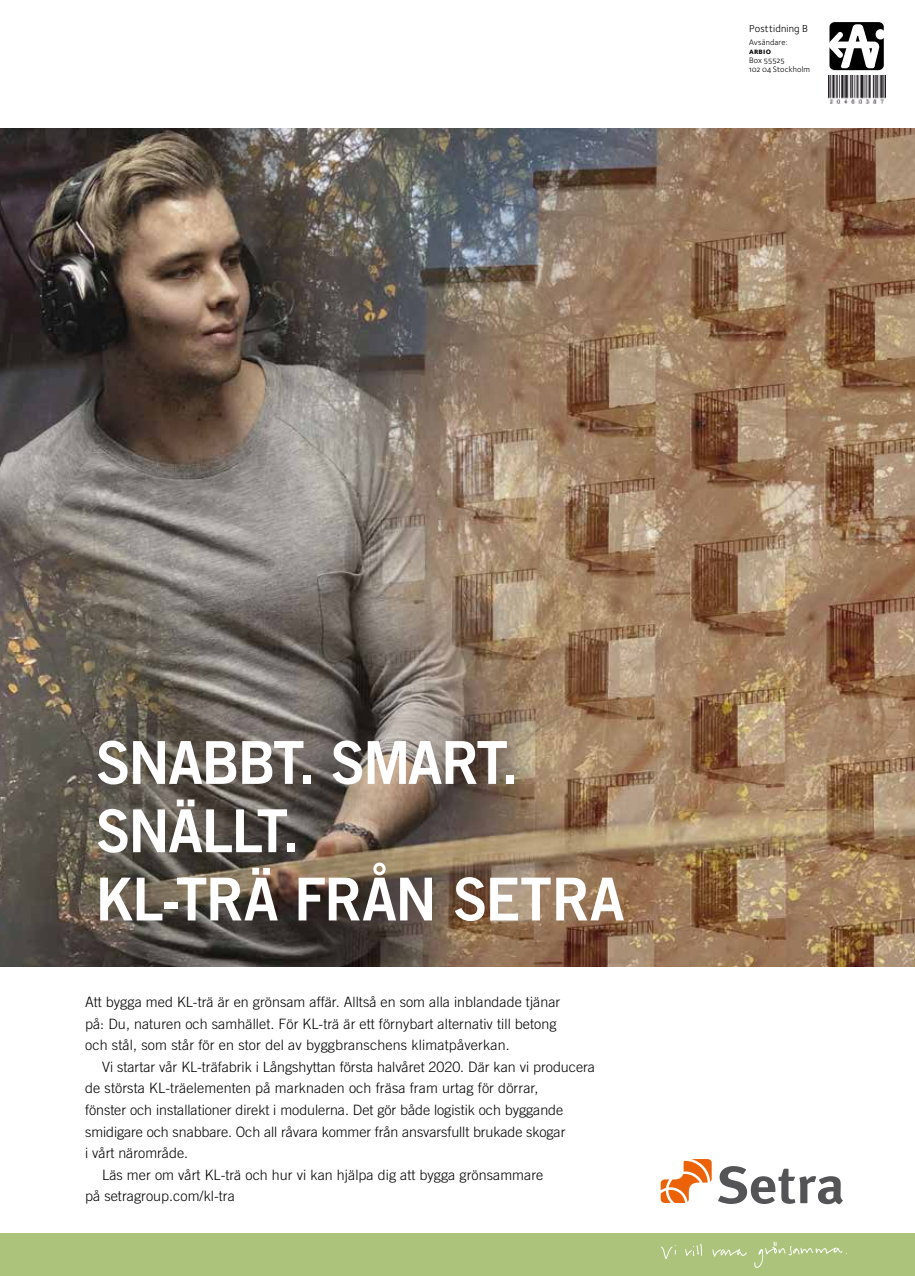
<style>
.page{position:relative;width:915px;height:1276px;background:#fff}
.page>*{position:absolute;margin:0;border:0;box-sizing:border-box;transform-origin:0 0}
.t1{font:59.25px/68.2px "Trade Gothic LT Std Bd 2";letter-spacing:-.025em;color:#fff;scale:.96 1}
.t2{font:300 14.25px/21.6px "Trade Gothic LT Std";letter-spacing:.005em;color:#000}
.t3{font:10.5px "Foundry Sterling";letter-spacing:.015em;color:#000}
.t4{font:8.25px/9px "Foundry Sterling";letter-spacing:.02em;color:#000}
.t5{font:700 8.25px "Foundry Sterling";letter-spacing:.03em;color:#000}
</style>
<div class="page">
<img style="left:0;top:128px;width:914px;height:838px">
<svg style="left:660px;top:1159px;width:51px;height:44px"></svg>
<svg style="left:718px;top:1166px;width:124px;height:38px"></svg>
<div style="left:0;top:1233px;width:914px;height:43px;background:#acc37c"></div>
<svg style="left:661px;top:1245px;width:14px;height:14px"></svg>
<svg style="left:685px;top:1243px;width:16px;height:13px"></svg>
<svg style="left:712px;top:1249px;width:35px;height:7px"></svg>
<svg style="left:754px;top:1241px;width:89px;height:26px"></svg>
<div style="left:829px;top:22px;width:54px;height:48px;background:#000;border-radius:5px"></div>
<div style="left:875px;top:29px;width:9px;height:10px;background:#fff;border-radius:50%"></div>
<svg style="left:829px;top:24px;width:52px;height:46px"></svg>
<img style="left:828px;top:76px;width:56px;height:28px">
<p class="t3" style="left:748px;top:23px;width:60px">Posttidning B</p>
<p class="t4" style="left:748px;top:38px;width:40px">Avsändare:</p>
<p class="t5" style="left:748px;top:47px;width:23px">ARBIO</p>
<p class="t4" style="left:748px;top:56px;width:63px">Box 55525<br>102 04 Stockholm</p>
<h1 class="t1" style="left:96px;top:727px;width:552px">SNABBT. SMART.<br>SNÄLLT.<br>KL-TRÄ FRÅN SETRA</h1>
<p class="t2" style="left:85px;top:991px;width:476px">Att bygga med KL-trä är en grönsam affär. Alltså en som alla inblandade tjänar på: Du, naturen och samhället. För KL-trä är ett förnybart alternativ till betong och stål, som står för en stor del av byggbranschens klimatpåverkan.</p>
<p class="t2" style="left:102px;top:1055px;width:494px">Vi startar vår KL-träfabrik i Långshyttan första halvåret 2020. Där kan vi producera</p>
<p class="t2" style="left:85px;top:1077px;width:454px">de största KL-träelementen på marknaden och fräsa fram urtag för dörrar,</p>
<p class="t2" style="left:85px;top:1099px;width:479px">fönster och installationer direkt i modulerna. Det gör både logistik och byggande</p>
<p class="t2" style="left:85px;top:1120px;width:481px">smidigare och snabbare. Och all råvara kommer från ansvarsfullt brukade skogar</p>
<p class="t2" style="left:85px;top:1142px;width:104px">i vårt närområde.</p>
<p class="t2" style="left:102px;top:1163px;width:442px">Läs mer om vårt KL-trä och hur vi kan hjälpa dig att bygga grönsammare</p>
<p class="t2" style="left:85px;top:1185px;width:151px">på setragroup.com/kl-tra</p>
</div>
